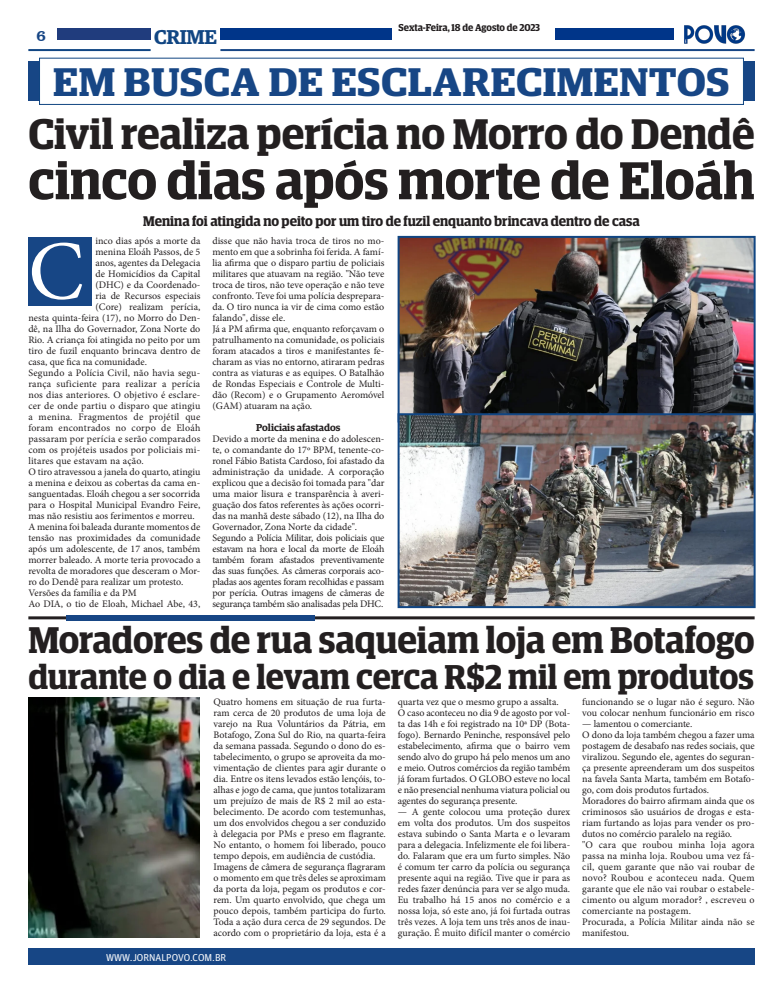
<style>
.page{position:relative;width:783px;height:993px;background:#fff}
.page>*{position:absolute;margin:0;border:0;box-sizing:border-box;transform-origin:0 0}
.t1{font:83.8px "Minion Pro";color:#fff}
.t2{font:600 53.3px "Guardian Egyptian Display";color:#231f20}
.t3{font:600 42.8px "Guardian Egyptian Display";color:#231f20}
.t4{font:600 40px "Guardian Egyptian Display";letter-spacing:.01em;color:#174685;scale:1.1 1}
.t5{font:600 37.2px "Guardian Egyptian Display";letter-spacing:-.005em;color:#231f20}
.t6{font:600 34.5px "Guardian Egyptian Display";letter-spacing:-.005em;color:#231f20}
.t7{font:600 20px "Guardian Egyptian";letter-spacing:-.02em;color:#114683}
.t8{font:16px "Clarendon BT";color:#174685}
.t9{font:600 14px "Guardian Egyptian Display";color:#231f20}
.t10{font:10px/11px "Minion Pro";color:#231f20;text-align:justify}
.t11{font:600 10px "Guardian Egyptian Display";letter-spacing:-.005em;color:#231f20}
.t12{font:10px "Guardian Agate Sans G1 D Regular";color:#fff}
.t13{font:600 10px "Guardian Egyptian";color:#231f20}
</style>
<div class="page">
<div style="left:28px;top:947px;width:726px;height:17px;background:#174685"></div>
<img style="left:684px;top:25px;width:62px;height:19px">
<div style="left:57px;top:28px;width:94px;height:12px;background:#203c7d"></div>
<hr style="left:28px;top:49px;width:123px;height:2px;background:#114683">
<div style="left:220px;top:28px;width:171px;height:12px;background:#003589"></div>
<hr style="left:220px;top:49px;width:534px;height:2px;background:#174685">
<div style="left:555px;top:28px;width:119px;height:12px;background:#003589"></div>
<div style="left:28px;top:61px;width:726px;height:40px;background:#174685"></div>
<div style="left:39px;top:58px;width:704px;height:46px;background:#fff"></div>
<div style="left:39px;top:58px;width:704px;height:47px;border:1px solid #114682"></div>
<hr style="left:28px;top:616px;width:726px;height:3px;background:#231f20">
<div style="left:66px;top:615px;width:248px;height:5px;background:#174685"></div>
<img style="left:400px;top:239px;width:352px;height:174px">
<div style="left:397px;top:236px;width:358px;height:186px;border:2px solid #114683"></div>
<div style="left:28px;top:237px;width:64px;height:68px;background:#174685"></div>
<img style="left:400px;top:416px;width:352px;height:189px">
<div style="left:397px;top:413px;width:358px;height:195px;border:2px solid #114683"></div>
<img style="left:28px;top:697px;width:171px;height:239px">
<p class="t11" style="left:398px;top:22px;width:143px">Sexta-Feira, 18 de Agosto de 2023</p>
<h3 class="t7" style="left:154px;top:22px;width:64px">CRIME</h3>
<p class="t4" style="left:53px;top:60px;width:616px">EM BUSCA DE ESCLARECIMENTOS</p>
<p class="t3" style="left:28px;top:111px;width:727px">Civil realiza perícia no Morro do Dendê</p>
<p class="t2" style="left:28px;top:151px;width:727px">cinco dias após morte de Eloáh</p>
<h3 class="t8" style="left:36px;top:25px;width:11px">6</h3>
<p class="t9" style="left:143px;top:214px;width:498px">Menina foi atingida no peito por um tiro de fuzil enquanto brincava dentro de casa</p>
<p class="t10" style="left:95px;top:235px;width:106px">inco dias após a morte da</p>
<p class="t10" style="left:95px;top:246px;width:106px">menina Eloáh Passos, de 5</p>
<p class="t10" style="left:95px;top:257px;width:106px">anos, agentes da Delegacia</p>
<p class="t10" style="left:95px;top:268px;width:106px">de Homicídios da Capital</p>
<p class="t10" style="left:95px;top:279px;width:106px">(DHC) e da Coordenado-</p>
<p class="t10" style="left:95px;top:290px;width:106px">ria de Recursos especiais</p>
<p class="t10" style="left:95px;top:301px;width:106px">(Core) realizam perícia,</p>
<p class="t10" style="left:28px;top:312px;width:173px">nesta quinta-feira (17), no Morro do Den-</p>
<p class="t10" style="left:28px;top:323px;width:173px">dê, na Ilha do Governador, Zona Norte do</p>
<p class="t10" style="left:28px;top:334px;width:173px">Rio. A criança foi atingida no peito por um</p>
<p class="t10" style="left:28px;top:345px;width:173px">tiro de fuzil enquanto brincava dentro de</p>
<p class="t10" style="left:28px;top:356px;width:120px">casa, que fica na comunidade.</p>
<p class="t10" style="left:28px;top:367px;width:173px">Segundo a Polícia Civil, não havia segu&shy;rança suficiente para realizar a perícia nos dias anteriores. O objetivo é esclare&shy;cer de onde partiu o disparo que atingiu a menina. Fragmentos de projétil que foram encontrados no corpo de Eloáh passaram por perícia e serão comparados com os projéteis usados por policiais mi&shy;litares que estavam na ação.</p>
<p class="t10" style="left:28px;top:466px;width:173px">O tiro atravessou a janela do quarto, atingiu a menina e deixou as cobertas da cama en&shy;sanguentadas. Eloáh chegou a ser socorrida para o Hospital Municipal Evandro Feire, mas não resistiu aos ferimentos e morreu.</p>
<p class="t10" style="left:28px;top:521px;width:173px">A menina foi baleada durante momentos de tensão nas proximidades da comunidade após um adolescente, de 17 anos, também morrer baleado. A morte teria provocado a revolta de moradores que desceram o Mor&shy;ro do Dendê para realizar um protesto.</p>
<p class="t10" style="left:28px;top:587px;width:110px">Versões da família e da PM</p>
<p class="t10" style="left:28px;top:598px;width:173px">Ao DIA, o tio de Eloah, Michael Abe, 43,</p>
<p class="t10" style="left:212px;top:235px;width:173px">disse que não havia troca de tiros no mo&shy;mento em que a sobrinha foi ferida. A famí&shy;lia afirma que o disparo partiu de policiais militares que atuavam na região. "Não teve troca de tiros, não teve operação e não teve confronto. Teve foi uma polícia desprepara&shy;da. O tiro nunca ia vir de cima como estão falando", disse ele.</p>
<p class="t10" style="left:212px;top:323px;width:173px">Já a PM afirma que, enquanto reforçavam o patrulhamento na comunidade, os policiais foram atacados a tiros e manifestantes fe&shy;charam as vias no entorno, atiraram pedras contra as viaturas e as equipes. O Batalhão de Rondas Especiais e Controle de Multi&shy;dão (Recom) e o Grupamento Aeromóvel (GAM) atuaram na ação.</p>
<p class="t13" style="left:256px;top:420px;width:86px">Policiais afastados</p>
<p class="t10" style="left:212px;top:433px;width:173px">Devido a morte da menina e do adolescen&shy;te, o comandante do 17º BPM, tenente-co&shy;ronel Fábio Batista Cardoso, foi afastado da administração da unidade. A corporação explicou que a decisão foi tomada para "dar uma maior lisura e transparência à averi&shy;guação dos fatos referentes às ações ocorri&shy;das na manhã deste sábado (12), na Ilha do Governador, Zona Norte da cidade".</p>
<p class="t10" style="left:212px;top:532px;width:173px">Segundo a Polícia Militar, dois policiais que estavam na hora e local da morte de Eloáh também foram afastados preventivamente das suas funções. As câmeras corporais aco&shy;pladas aos agentes foram recolhidas e passam por perícia. Outras imagens de câmeras de segurança também são analisadas pela DHC.</p>
<p class="t1" style="left:28px;top:215px;width:57px">C</p>
<p class="t5" style="left:28px;top:619px;width:727px">Moradores de rua saqueiam loja em Botafogo</p>
<p class="t6" style="left:28px;top:658px;width:726px">durante o dia e levam cerca R$2 mil em produtos</p>
<p class="t10" style="left:213px;top:696px;width:174px">Quatro homens em situação de rua furta&shy;ram cerca de 20 produtos de uma loja de varejo na Rua Voluntários da Pátria, em Botafogo, Zona Sul do Rio, na quarta-feira da semana passada. Segundo o dono do es&shy;tabelecimento, o grupo se aproveita da mo&shy;vimentação de clientes para agir durante o dia. Entre os itens levados estão lençóis, to&shy;alhas e jogo de cama, que juntos totalizaram um prejuízo de mais de R$ 2 mil ao esta&shy;belecimento. De acordo com testemunhas, um dos envolvidos chegou a ser conduzido à delegacia por PMs e preso em flagrante.<br>No entanto, o homem foi liberado, pouco tempo depois, em audiência de custódia.</p>
<p class="t10" style="left:213px;top:861px;width:174px">Imagens de câmera de segurança flagraram o momento em que três deles se aproximam da porta da loja, pegam os produtos e cor&shy;rem. Um quarto envolvido, que chega um pouco depois, também participa do furto.<br>Toda a ação dura cerca de 29 segundos. De acordo com o proprietário da loja, esta é a</p>
<p class="t12" style="left:106px;top:949px;width:122px">WWW.JORNALPOVO.COM.BR</p>
<p class="t10" style="left:398px;top:696px;width:162px">quarta vez que o mesmo grupo a assalta.</p>
<p class="t10" style="left:398px;top:707px;width:174px">O caso aconteceu no dia 9 de agosto por vol&shy;ta das 14h e foi registrado na 10ª DP (Bota&shy;fogo). Bernardo Peninche, responsável pelo estabelecimento, afirma que o bairro vem sendo alvo do grupo há pelo menos um ano e meio. Outros comércios da região também já foram furtados. O GLOBO esteve no local e não presencial nenhuma viatura policial ou agentes do segurança presente.</p>
<p class="t10" style="left:398px;top:806px;width:174px">— A gente colocou uma proteção durex em volta dos produtos. Um dos suspeitos estava subindo o Santa Marta e o levaram para a delegacia. Infelizmente ele foi libera&shy;do. Falaram que era um furto simples. Não é comum ter carro da polícia ou segurança presente aqui na região. Tive que ir para as redes fazer denúncia para ver se algo muda.<br>Eu trabalho há 15 anos no comércio e a nossa loja, só este ano, já foi furtada outras três vezes. A loja tem uns três anos de inau&shy;guração. É muito difícil manter o comércio</p>
<p class="t10" style="left:582px;top:696px;width:174px">funcionando se o lugar não é seguro. Não vou colocar nenhum funcionário em risco</p>
<p class="t10" style="left:582px;top:718px;width:112px">— lamentou o comerciante.</p>
<p class="t10" style="left:582px;top:729px;width:174px">O dono da loja também chegou a fazer uma postagem de desabafo nas redes sociais, que viralizou. Segundo ele, agentes do seguran&shy;ça presente apreenderam um dos suspeitos na favela Santa Marta, também em Botafo&shy;go, com dois produtos furtados.</p>
<p class="t10" style="left:582px;top:795px;width:174px">Moradores do bairro afirmam ainda que os criminosos são usuários de drogas e esta&shy;riam furtando as lojas para vender os pro&shy;dutos no comércio paralelo na região.</p>
<p class="t10" style="left:582px;top:839px;width:174px">"O cara que roubou minha loja agora passa na minha loja. Roubou uma vez fá&shy;cil, quem garante que não vai roubar de novo? Roubou e aconteceu nada. Quem garante que ele não vai roubar o estabele&shy;cimento ou algum morador? , escreveu o comerciante na postagem.</p>
<p class="t10" style="left:582px;top:916px;width:174px">Procurada, a Polícia Militar ainda não se manifestou.</p>
</div>
